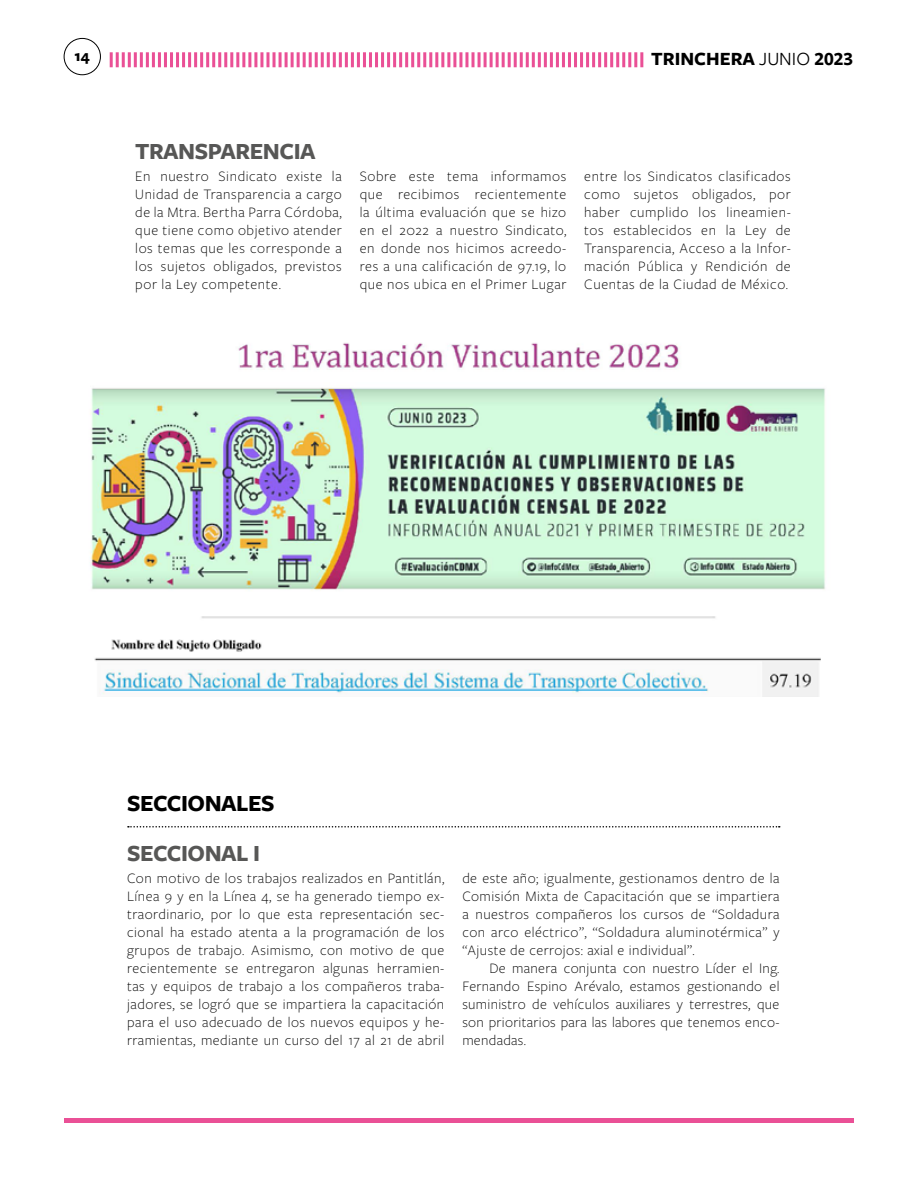
<style>
.page{position:relative;width:918px;height:1188px;background:#fff}
.page>*{position:absolute;margin:0;border:0;box-sizing:border-box;transform-origin:0 0}
.t1{font:700 24px "Freight Sans";letter-spacing:-.02em;color:#575756}
.t2{font:700 24px "Freight Sans";letter-spacing:-.02em;color:#000}
.t3{font:700 19.35px "Freight Sans";color:#000}
.t4{font:700 16.2px "Freight Sans";color:#000}
.t5{font:300 15px/18px "Freight Sans";letter-spacing:.03em;color:#000;text-align:justify}
.s1{font-weight:400}
</style>
<div class="page">
<hr style="left:64px;top:1119px;width:790px;height:4px;background:#ea5096">
<div style="left:64px;top:38px;width:37px;height:37px;border:1px solid #000;border-radius:50%"></div>
<svg style="left:110px;top:52px;width:533px;height:15px"></svg>
<svg style="left:128px;top:826px;width:652px;height:2px"></svg>
<img style="left:90px;top:343px;width:735px;height:276px">
<img style="left:94px;top:639px;width:727px;height:57px">
<p class="t4" style="left:74px;top:45px;width:16px">14</p>
<p class="t3" style="left:651px;top:46px;width:204px">TRINCHERA <span class="s1">JUNIO</span> 2023</p>
<h1 class="t1" style="left:135px;top:134px;width:182px">TRANSPARENCIA</h1>
<p class="t5" style="left:135px;top:167px;width:208px">En nuestro Sindicato existe la Unidad de Transparencia a cargo de la Mtra. Bertha Parra Córdoba, que tiene como objetivo atender los temas que les corresponde a los sujetos obligados, previstos por la Ley competente.</p>
<p class="t5" style="left:360px;top:167px;width:208px">Sobre este tema informamos que recibimos recientemente la última evaluación que se hizo en el 2022 a nuestro Sindicato, en donde nos hicimos acreedo&shy;res a una calificación de 97.19, lo que nos ubica en el Primer Lugar</p>
<p class="t5" style="left:584px;top:167px;width:208px">entre los Sindicatos clasificados como sujetos obligados, por haber cumplido los lineamien&shy;tos establecidos en la Ley de Transparencia, Acceso a la Infor&shy;mación Pública y Rendición de Cuentas de la Ciudad de México.</p>
<h1 class="t2" style="left:127px;top:787px;width:149px">SECCIONALES</h1>
<h1 class="t1" style="left:127px;top:836px;width:135px">SECCIONAL I</h1>
<p class="t5" style="left:127px;top:869px;width:319px">Con motivo de los trabajos realizados en Pantitlán, Línea 9 y en la Línea 4, se ha generado tiempo ex&shy;traordinario, por lo que esta representación sec&shy;cional ha estado atenta a la programación de los grupos de trabajo. Asimismo, con motivo de que recientemente se entregaron algunas herramien&shy;tas y equipos de trabajo a los compañeros traba&shy;jadores, se logró que se impartiera la capacitación para el uso adecuado de los nuevos equipos y he&shy;rramientas, mediante un curso del 17 al 21 de abril</p>
<p class="t5" style="left:462px;top:869px;width:319px">de este año; igualmente, gestionamos dentro de la Comisión Mixta de Capacitación que se impartiera a nuestros compañeros los cursos de “Soldadura con arco eléctrico”, “Soldadura aluminotérmica” y “Ajuste de cerrojos: axial e individual”.</p>
<p class="t5" style="left:462px;top:959px;width:319px;text-indent:27px">De manera conjunta con nuestro Líder el Ing.<br>Fernando Espino Arévalo, estamos gestionando el suministro de vehículos auxiliares y terrestres, que son prioritarios para las labores que tenemos enco&shy;mendadas.</p>
</div>
